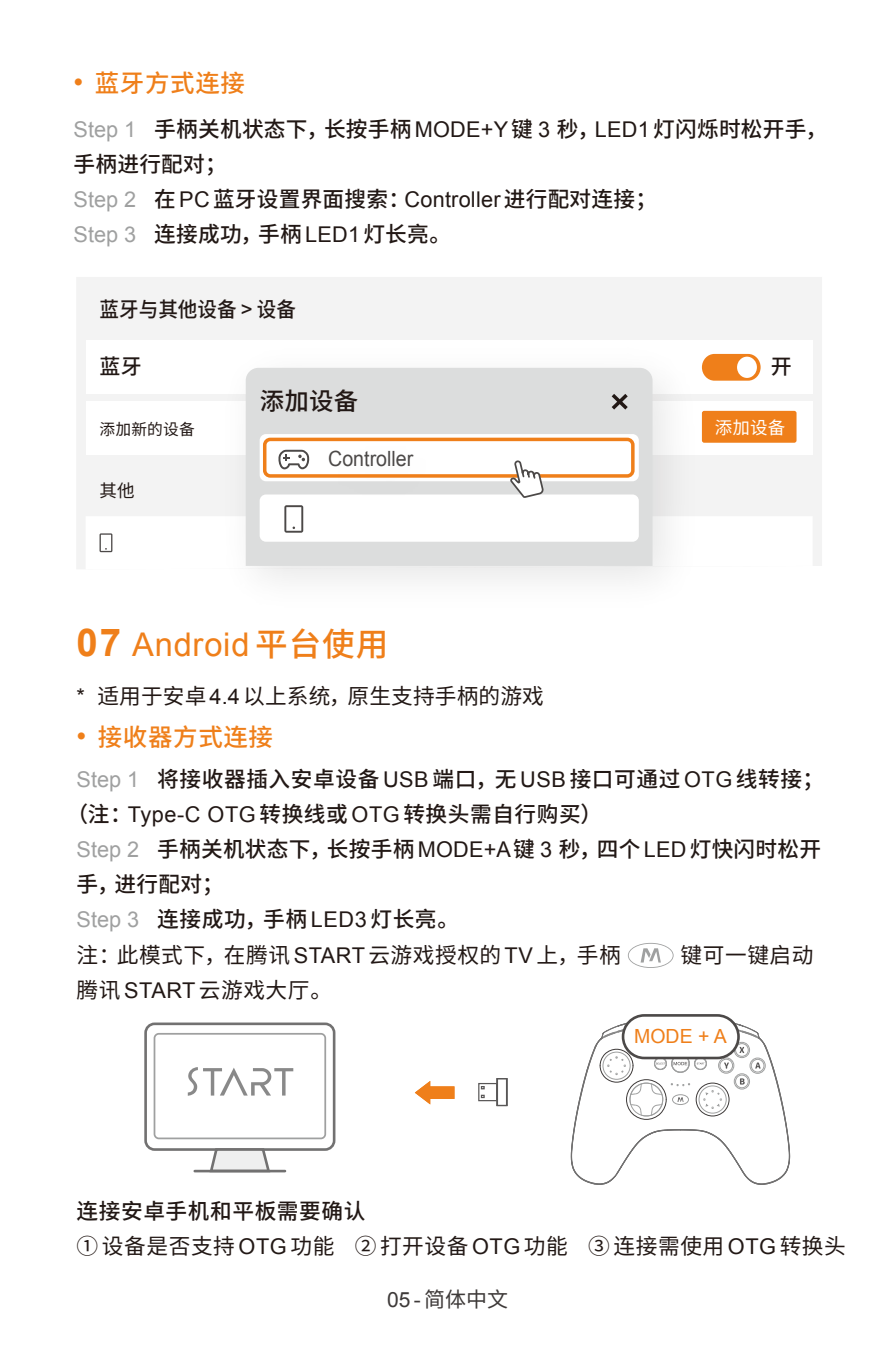
<style>
.page{position:relative;width:893px;height:1350px;background:#fff}
.page>*{position:absolute;margin:0;border:0;box-sizing:border-box;transform-origin:0 0}
.t1{font:32.55px "Arial";letter-spacing:.025em;color:#ef7f1a}
.t2{font:500 24.5px "Source Han Sans CN";letter-spacing:.025em;color:#ef7f1a}
.t3{font:500 24.5px "Source Han Sans CN";color:#221815}
.t4{font:500 21.7px/35px "Source Han Sans CN";letter-spacing:.01em;color:#221815}
.t5{font:21.7px/35px "Source Han Sans CN";letter-spacing:.025em;color:#221815}
.t6{font:21.7px "Source Han Sans CN";letter-spacing:.005em;color:#221815}
.t7{font:500 21px "Source Han Sans CN";color:#221815;scale:.93 1}
.t8{font:21px "Arial";color:#4c4948;scale:.93 1}
.t9{font:21px "Source Han Sans CN";color:#3e3a39}
.t10{font:500 21px "Source Han Sans CN";color:#221815}
.t11{font:19.6px "Arial";color:#ef7f1a}
.t12{font:17.5px "Source Han Sans CN";color:#fff}
.t13{font:17.5px "Source Han Sans CN";color:#221815}
.t14{font:15.75px "Source Han Sans CN";letter-spacing:.01em;color:#221815}
.s1{font-family:"Arial";font-weight:400;font-size:28px}
.s2{font-family:"Arial";font-weight:400;color:#9fa0a0}
.s3{font-family:"Arial";font-weight:400}
.s4{font-weight:700;font-size:38.5px}
.s5{font-family:"Source Han Sans CN";font-weight:500}
.s6{font-family:"Arial"}
.s7{font-weight:500}
</style>
<div class="page">
<svg style="left:571px;top:1020px;width:219px;height:164px"></svg>
<div style="left:718px;top:1057px;width:16px;height:16px;border:1px solid #9fa0a0;border-radius:50%"></div>
<div style="left:719px;top:1058px;width:14px;height:14px;border:1px solid #9fa0a0;border-radius:50%"></div>
<div style="left:734px;top:1041px;width:16px;height:17px;border:1px solid #9fa0a0;border-radius:50%"></div>
<div style="left:735px;top:1043px;width:14px;height:13px;border:1px solid #9fa0a0;border-radius:50%"></div>
<div style="left:749px;top:1057px;width:17px;height:16px;border:1px solid #9fa0a0;border-radius:50%"></div>
<div style="left:751px;top:1058px;width:13px;height:14px;border:1px solid #9fa0a0;border-radius:50%"></div>
<div style="left:734px;top:1073px;width:16px;height:16px;border:1px solid #9fa0a0;border-radius:50%"></div>
<div style="left:735px;top:1074px;width:14px;height:14px;border:1px solid #9fa0a0;border-radius:50%"></div>
<div style="left:672px;top:1094px;width:17px;height:10px;border:1px solid #9fa0a0;border-radius:50%"></div>
<div style="left:623px;top:1015px;width:115px;height:42px;background:#fff;border-radius:21px"></div>
<div style="left:622px;top:1014px;width:118px;height:45px;border:3px solid #4c4948;border-radius:21px"></div>
<svg style="left:628px;top:942px;width:46px;height:25px"></svg>
<div style="left:478px;top:1082px;width:19px;height:19px;border:1px solid #595757"></div>
<svg style="left:481px;top:1086px;width:4px;height:12px"></svg>
<div style="left:496px;top:1078px;width:11px;height:28px;border:1px solid #595757"></div>
<div style="left:497px;top:1078px;width:11px;height:28px;border:1px solid #595757"></div>
<svg style="left:415px;top:1081px;width:39px;height:23px"></svg>
<div style="left:144px;top:1022px;width:191px;height:128px;border:3px solid #727171;border-radius:9px"></div>
<div style="left:154px;top:1032px;width:172px;height:107px;border:2px solid #9fa0a0;border-radius:4px"></div>
<svg style="left:208px;top:1146px;width:64px;height:27px"></svg>
<hr style="left:195px;top:1169px;width:90px;height:3px;background:#727171">
<svg style="left:188px;top:1067px;width:105px;height:28px"></svg>
<div style="left:77px;top:277px;width:745px;height:292px;background:#f3f3f3"></div>
<div style="left:86px;top:341px;width:727px;height:53px;background:#fff"></div>
<div style="left:86px;top:401px;width:727px;height:53px;background:#fff"></div>
<svg style="left:715px;top:354px;width:46px;height:26px"></svg>
<div style="left:702px;top:411px;width:94px;height:32px;background:#ef7f1a;border-radius:2px"></div>
<img style="left:203px;top:324px;width:512px;height:256px">
<div style="left:246px;top:368px;width:406px;height:82px;background:#dcdddd"></div>
<div style="left:260px;top:434px;width:379px;height:47px;background:#fff;border-radius:6px"></div>
<img style="left:285px;top:405px;width:192px;height:45px">
<svg style="left:612px;top:394px;width:16px;height:15px"></svg>
<div style="left:263px;top:437px;width:372px;height:40px;border:4px solid #ef7f1a;border-radius:6px"></div>
<svg style="left:86px;top:450px;width:727px;height:119px"></svg>
<p class="t2" style="left:74px;top:69px;width:173px"><span class="s1">•</span> 蓝牙方式连接</p>
<p class="t4" style="left:74px;top:111px;width:755px"><span class="s2">Step 1</span> 手柄关机状态下，长按手柄<span class="s3">MODE+Y</span>键 <span class="s3">3</span> 秒，<span class="s3">LED1</span>灯闪烁时松开手，手柄进行配对；<br><span class="s2">Step 2</span> 在<span class="s3">PC</span>蓝牙设置界面搜索：<span class="s3">Controller</span>进行配对连接；<br><span class="s2">Step 3</span> 连接成功，手柄<span class="s3">LED1</span>灯长亮。</p>
<p class="t7" style="left:100px;top:297px;width:213px">蓝牙与其他设备 &gt; 设备</p>
<p class="t10" style="left:100px;top:354px;width:44px">蓝牙</p>
<p class="t14" style="left:100px;top:420px;width:97px">添加新的设备</p>
<p class="t13" style="left:100px;top:480px;width:37px">其他</p>
<p class="t3" style="left:260px;top:387px;width:100px">添加设备</p>
<p class="t8" style="left:328px;top:445px;width:93px">Controller</p>
<h1 class="t1" style="left:77px;top:623px;width:313px"><span class="s4">07</span> Android <span class="s5">平台使用</span></h1>
<p class="t6" style="left:77px;top:684px;width:469px"><span class="s6">*</span> 适用于安卓<span class="s6">4.4</span>以上系统，原生支持手柄的游戏</p>
<p class="t10" style="left:771px;top:354px;width:22px">开</p>
<p class="t12" style="left:715px;top:417px;width:72px">添加设备</p>
<p class="t2" style="left:77px;top:723px;width:198px"><span class="s1">•</span> 接收器方式连接</p>
<p class="t4" style="left:77px;top:762px;width:749px"><span class="s2">Step 1</span> 将接收器插入安卓设备 <span class="s3">USB</span> 端口，无 <span class="s3">USB</span> 接口可通过 <span class="s3">OTG</span> 线转接；</p>
<p class="t4" style="left:66px;top:797px;width:537px">（注：<span class="s3">Type-C OTG</span> 转换线或 <span class="s3">OTG</span> 转换头需自行购买）</p>
<p class="t4" style="left:77px;top:832px;width:746px"><span class="s2">Step 2</span> 手柄关机状态下，长按手柄<span class="s3">MODE+A</span>键 <span class="s3">3</span> 秒，四个<span class="s3">LED</span>灯快闪时松开</p>
<p class="t4" style="left:77px;top:867px;width:149px">手，进行配对；</p>
<p class="t4" style="left:77px;top:902px;width:384px"><span class="s2">Step 3</span> 连接成功，手柄 <span class="s3">LED3</span> 灯长亮。</p>
<p class="t5" style="left:77px;top:938px;width:546px">注：此模式下，在腾讯 <span class="s6">START</span>云游戏授权的<span class="s6">TV</span> 上，手柄</p>
<p class="t5" style="left:680px;top:938px;width:135px">键可一键启动</p>
<p class="t5" style="left:77px;top:973px;width:257px">腾讯 <span class="s6">START</span>云游戏大厅。</p>
<p class="t11" style="left:634px;top:1023px;width:94px">MODE + A</p>
<p class="t5" style="left:77px;top:1194px;width:771px"><span class="s7">连接安卓手机和平板需要确认<br></span>① 设备是否支持 <span class="s6">OTG</span> 功能 ② 打开设备 <span class="s6">OTG</span> 功能 ③ 连接需使用 <span class="s6">OTG</span> 转换头</p>
<p class="t9" style="left:387px;top:1287px;width:123px"><span class="s6">05 -</span> 简体中文</p>
</div>
